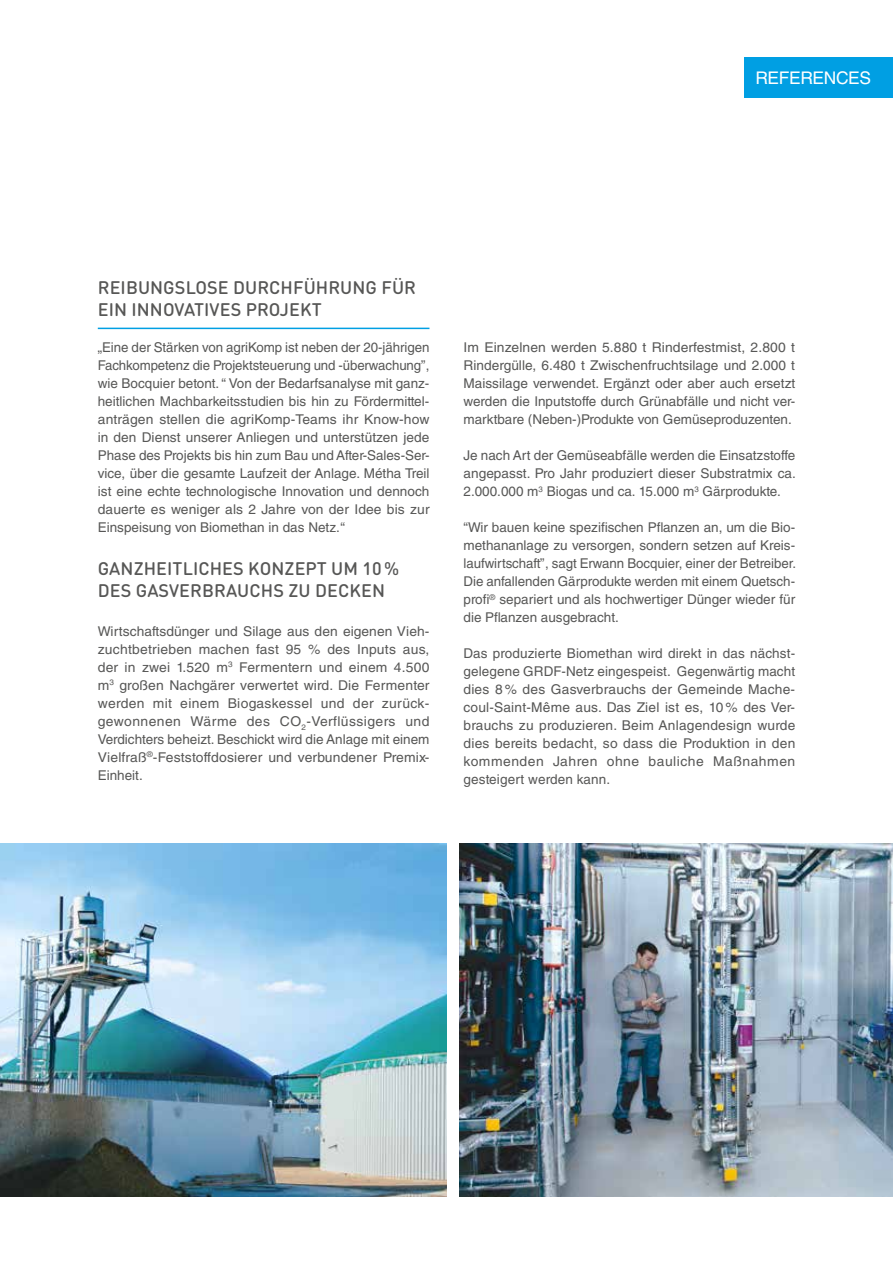
<style>
.page{position:relative;width:893px;height:1263px;background:#fff}
.page>*{position:absolute;margin:0;border:0;box-sizing:border-box;transform-origin:0 0}
.t1{font:500 18px/21.6px "DIN Round Pro";letter-spacing:.005em;color:#575756}
.t2{font:17.4px "Helvetica LT Std";letter-spacing:-.02em;color:#fff}
.t3{font:13.5px/18px "Helvetica LT Std";color:#575756;text-align:justify}
</style>
<div class="page">
<hr style="left:98px;top:328px;width:331px;height:1px;background:#009fe3">
<img style="left:0;top:843px;width:446px;height:353px">
<img style="left:459px;top:843px;width:434px;height:353px">
<div style="left:744px;top:57px;width:149px;height:41px;background:#009fe3"></div>
<p class="t2" style="left:755px;top:68px;width:117px">REFERENCES</p>
<h1 class="t1" style="left:98px;top:276px;width:320px">REIBUNGSLOSE DURCHFÜHRUNG FÜR<br>EIN INNOVATIVES PROJEKT</h1>
<p class="t3" style="left:98px;top:338px;width:333px">„Eine der Stärken von agriKomp ist neben der 20-jährigen Fachkompetenz die Projektsteuerung und -überwachung”, wie Bocquier betont. “ Von der Bedarfsanalyse mit ganz&shy;heitlichen Machbarkeitsstudien bis hin zu Fördermittel&shy;anträgen stellen die agriKomp-Teams ihr Know-how in den Dienst unserer Anliegen und unterstützen jede Phase des Projekts bis hin zum Bau und After-Sales-Ser&shy;vice, über die gesamte Laufzeit der Anlage. Métha Treil ist eine echte technologische Innovation und dennoch dauerte es weniger als 2 Jahre von der Idee bis zur Einspeisung von Biomethan in das Netz.“</p>
<h1 class="t1" style="left:98px;top:557px;width:303px">GANZHEITLICHES KONZEPT UM 10%<br>DES GASVERBRAUCHS ZU DECKEN</h1>
<p class="t3" style="left:98px;top:622px;width:333px">Wirtschaftsdünger und Silage aus den eigenen Vieh&shy;zuchtbetrieben machen fast 95 % des Inputs aus, der in zwei 1.520 m<sup>3</sup> Fermentern und einem 4.500 m<sup>3</sup> großen Nachgärer verwertet wird. Die Fermenter werden mit einem Biogaskessel und der zurück&shy;gewonnenen Wärme des CO<sub>2</sub>-Verflüssigers und Verdichters beheizt. Beschickt wird die Anlage mit einem Vielfraß<sup>®</sup>-Feststoffdosierer und verbundener Premix-Einheit.</p>
<p class="t3" style="left:463px;top:338px;width:333px">Im Einzelnen werden 5.880 t Rinderfestmist, 2.800 t Rindergülle, 6.480 t Zwischenfruchtsilage und 2.000 t Maissilage verwendet. Ergänzt oder aber auch ersetzt werden die Inputstoffe durch Grünabfälle und nicht ver&shy;marktbare (Neben-)Produkte von Gemüseproduzenten.</p>
<p class="t3" style="left:463px;top:446px;width:334px">Je nach Art der Gemüseabfälle werden die Einsatzstoffe angepasst. Pro Jahr produziert dieser Substratmix ca.<br>2.000.000 m<sup>3</sup> Biogas und ca. 15.000 m<sup>3</sup> Gärprodukte.</p>
<p class="t3" style="left:463px;top:518px;width:334px">“Wir bauen keine spezifischen Pflanzen an, um die Bio&shy;methananlage zu versorgen, sondern setzen auf Kreis&shy;laufwirtschaft”, sagt Erwann Bocquier, einer der Betreiber.<br>Die anfallenden Gärprodukte werden mit einem Quetsch&shy;profi<sup>®</sup> separiert und als hochwertiger Dünger wieder für die Pflanzen ausgebracht.</p>
<p class="t3" style="left:463px;top:644px;width:333px">Das produzierte Biomethan wird direkt in das nächst&shy;gelegene GRDF-Netz eingespeist. Gegenwärtig macht dies 8 % des Gasverbrauchs der Gemeinde Mache&shy;coul-Saint-Même aus. Das Ziel ist es, 10 % des Ver&shy;brauchs zu produzieren. Beim Anlagendesign wurde dies bereits bedacht, so dass die Produktion in den kommenden Jahren ohne bauliche Maßnahmen gesteigert werden kann.</p>
</div>
